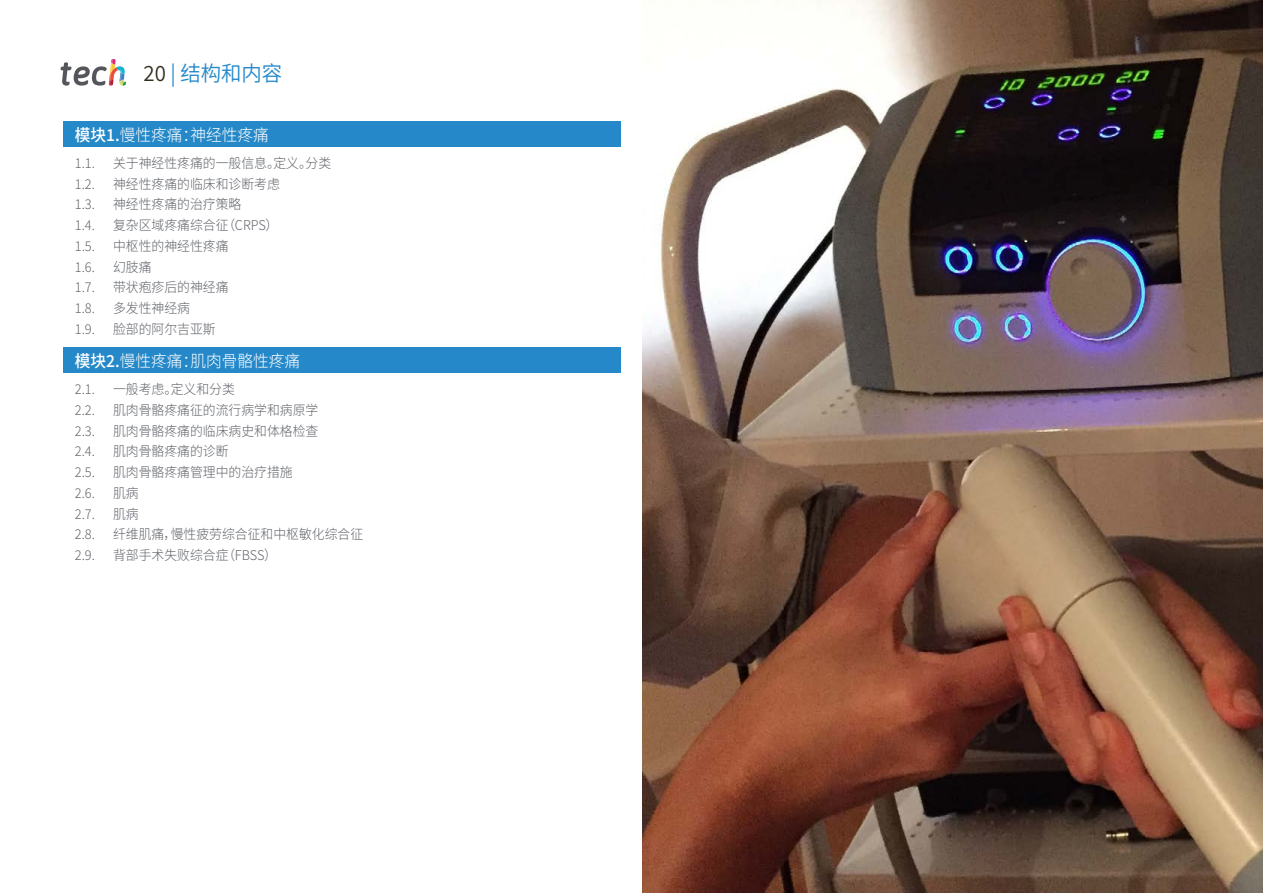
<style>
.page{position:relative;width:1263px;height:893px;background:#fff}
.page>*{position:absolute;margin:0;border:0;box-sizing:border-box;transform-origin:0 0}
.t1{font:21px "Source Han Sans CN";color:#2488c9}
.t2{font:300 16.5px "Source Han Sans CN";color:#fff;scale:.95 1}
.t3{font:300 13.5px "Source Han Sans CN";color:#61646a;scale:.95 1}
.s1{color:#312e20}
.s2{font-weight:500}
</style>
<div class="page">
<img style="left:642px;top:0;width:621px;height:893px">
<svg style="left:61px;top:59px;width:65px;height:27px"></svg>
<div style="left:64px;top:121px;width:557px;height:26px;background:#2488c9"></div>
<div style="left:64px;top:347px;width:557px;height:26px;background:#2488c9"></div>
<h1 class="t1" style="left:144px;top:61px;width:140px"><span class="s1">20</span> | 结构和内容</h1>
<p class="t2" style="left:75px;top:125px;width:206px"><span class="s2">模块1.</span>慢性疼痛：神经性疼痛</p>
<p class="t3" style="left:75px;top:155px;width:23px">1.1.</p>
<p class="t3" style="left:113px;top:155px;width:231px">关于神经性疼痛的一般信息。定义。分类</p>
<p class="t3" style="left:75px;top:176px;width:23px">1.2.</p>
<p class="t3" style="left:113px;top:176px;width:177px">神经性疼痛的临床和诊断考虑</p>
<p class="t3" style="left:75px;top:197px;width:23px">1.3.</p>
<p class="t3" style="left:113px;top:197px;width:136px">神经性疼痛的治疗策略</p>
<p class="t3" style="left:75px;top:218px;width:23px">1.4.</p>
<p class="t3" style="left:113px;top:218px;width:175px">复杂区域疼痛综合征（CRPS）</p>
<p class="t3" style="left:75px;top:238px;width:23px">1.5.</p>
<p class="t3" style="left:113px;top:238px;width:123px">中枢性的神经性疼痛</p>
<p class="t3" style="left:75px;top:259px;width:23px">1.6.</p>
<p class="t3" style="left:113px;top:259px;width:42px">幻肢痛</p>
<p class="t3" style="left:75px;top:280px;width:23px">1.7.</p>
<p class="t3" style="left:113px;top:280px;width:123px">带状疱疹后的神经痛</p>
<p class="t3" style="left:75px;top:301px;width:23px">1.8.</p>
<p class="t3" style="left:113px;top:301px;width:83px">多发性神经病</p>
<p class="t3" style="left:75px;top:321px;width:23px">1.9.</p>
<p class="t3" style="left:113px;top:321px;width:109px">脸部的阿尔吉亚斯</p>
<p class="t2" style="left:75px;top:352px;width:239px"><span class="s2">模块2.</span>慢性疼痛：肌肉骨骼性疼痛</p>
<p class="t3" style="left:75px;top:382px;width:23px">2.1.</p>
<p class="t3" style="left:113px;top:382px;width:130px">一般考虑。定义和分类</p>
<p class="t3" style="left:75px;top:402px;width:23px">2.2.</p>
<p class="t3" style="left:113px;top:402px;width:217px">肌肉骨骼疼痛征的流行病学和病原学</p>
<p class="t3" style="left:75px;top:423px;width:23px">2.3.</p>
<p class="t3" style="left:113px;top:423px;width:217px">肌肉骨骼疼痛的临床病史和体格检查</p>
<p class="t3" style="left:75px;top:444px;width:23px">2.4.</p>
<p class="t3" style="left:113px;top:444px;width:123px">肌肉骨骼疼痛的诊断</p>
<p class="t3" style="left:75px;top:465px;width:23px">2.5.</p>
<p class="t3" style="left:113px;top:465px;width:191px">肌肉骨骼疼痛管理中的治疗措施</p>
<p class="t3" style="left:75px;top:485px;width:23px">2.6.</p>
<p class="t3" style="left:113px;top:485px;width:29px">肌病</p>
<p class="t3" style="left:75px;top:506px;width:23px">2.7.</p>
<p class="t3" style="left:113px;top:506px;width:29px">肌病</p>
<p class="t3" style="left:75px;top:527px;width:23px">2.8.</p>
<p class="t3" style="left:113px;top:527px;width:265px">纤维肌痛，慢性疲劳综合征和中枢敏化综合征</p>
<p class="t3" style="left:75px;top:548px;width:23px">2.9.</p>
<p class="t3" style="left:113px;top:548px;width:174px">背部手术失败综合症（FBSS）</p>
</div>
